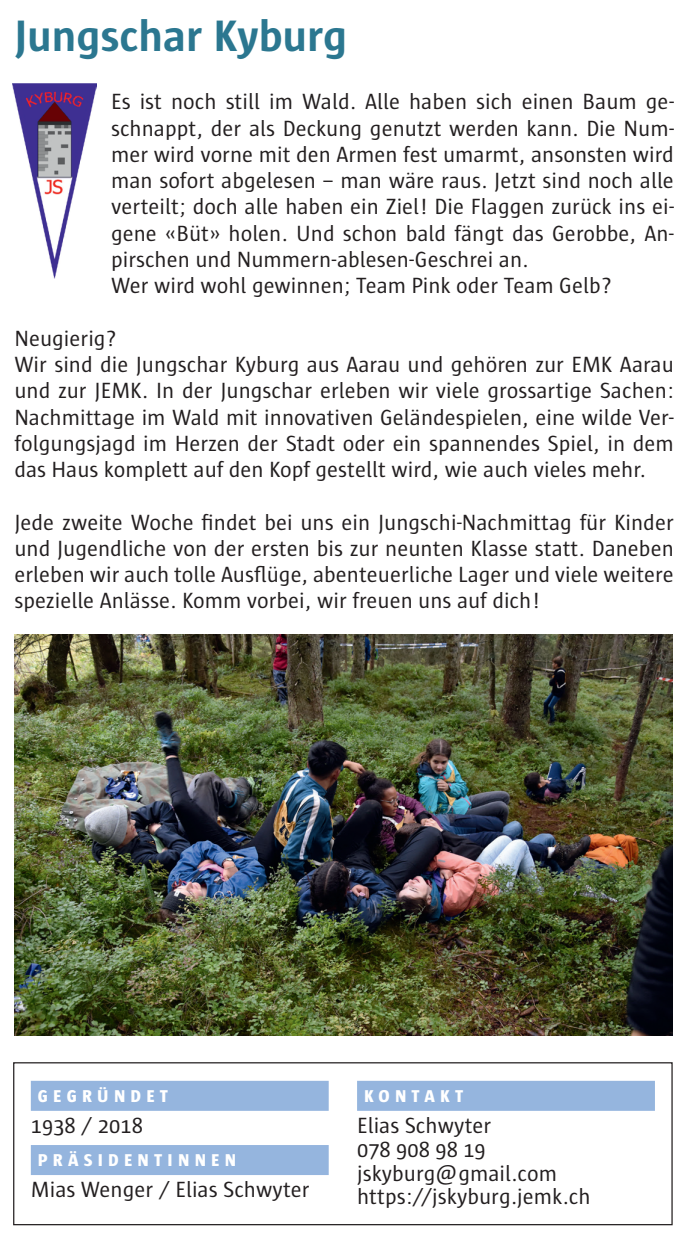
<style>
.page{position:relative;width:690px;height:1238px;background:#fff}
.page>*{position:absolute;margin:0;border:0;box-sizing:border-box;transform-origin:0 0}
.t1{font:700 45px "Sun";color:#2b7790}
.t2{font:22.5px/26.2px "Sun";color:#231f20}
.t3{font:800 17.5px "Sun";letter-spacing:.3em;color:#fff}
</style>
<div class="page">
<div style="left:13px;top:1062px;width:659px;height:163px;border:1px solid #231f20"></div>
<div style="left:31px;top:1080px;width:297px;height:30px;background:#95b5de"></div>
<div style="left:31px;top:1144px;width:297px;height:30px;background:#95b5de"></div>
<div style="left:357px;top:1080px;width:297px;height:30px;background:#95b5de"></div>
<img style="left:14px;top:634px;width:658px;height:401px">
<img style="left:13px;top:83px;width:84px;height:196px">
<h1 class="t1" style="left:14px;top:18px;width:334px">Jungschar Kyburg</h1>
<p class="t2" style="left:111px;top:88px;width:564px">Es ist noch still im Wald. Alle haben sich einen Baum ge&shy;schnappt, der als Deckung genutzt werden kann. Die Num&shy;mer wird vorne mit den Armen fest umarmt, ansonsten wird man sofort abgelesen – man wäre raus. Jetzt sind noch alle verteilt; doch alle haben ein Ziel! Die Flaggen zurück ins ei&shy;gene «Büt» holen. Und schon bald fängt das Gerobbe, An&shy;pirschen und Nummern-ablesen-Geschrei an.<br>Wer wird wohl gewinnen; Team Pink oder Team Gelb?</p>
<p class="t2" style="left:14px;top:325px;width:661px">Neugierig?<br>Wir sind die Jungschar Kyburg aus Aarau und gehören zur EMK Aarau und zur JEMK. In der Jungschar erleben wir viele grossartige Sachen:<br>Nachmittage im Wald mit innovativen Geländespielen, eine wilde Ver&shy;folgungsjagd im Herzen der Stadt oder ein spannendes Spiel, in dem das Haus komplett auf den Kopf gestellt wird, wie auch vieles mehr.</p>
<p class="t2" style="left:14px;top:508px;width:661px;text-align:justify">Jede zweite Woche findet bei uns ein Jungschi-Nachmittag für Kinder und Jugendliche von der ersten bis zur neunten Klasse statt. Daneben erleben wir auch tolle Ausflüge, abenteuerliche Lager und viele weitere spezielle Anlässe. Komm vorbei, wir freuen uns auf dich!</p>
<p class="t3" style="left:38px;top:1086px;width:132px">GEGRÜNDET</p>
<p class="t2" style="left:31px;top:1111px;width:114px">1938 / 2018</p>
<p class="t3" style="left:38px;top:1150px;width:200px">PRÄSIDENTINNEN</p>
<p class="t2" style="left:31px;top:1176px;width:280px">Mias Wenger / Elias Schwyter</p>
<p class="t3" style="left:364px;top:1086px;width:101px">KONTAKT</p>
<p class="t2" style="left:357px;top:1113px;width:235px;line-height:23.8px">Elias Schwyter<br>078 908 98 19 jskyburg@gmail.com https://jskyburg.jemk.ch</p>
</div>
